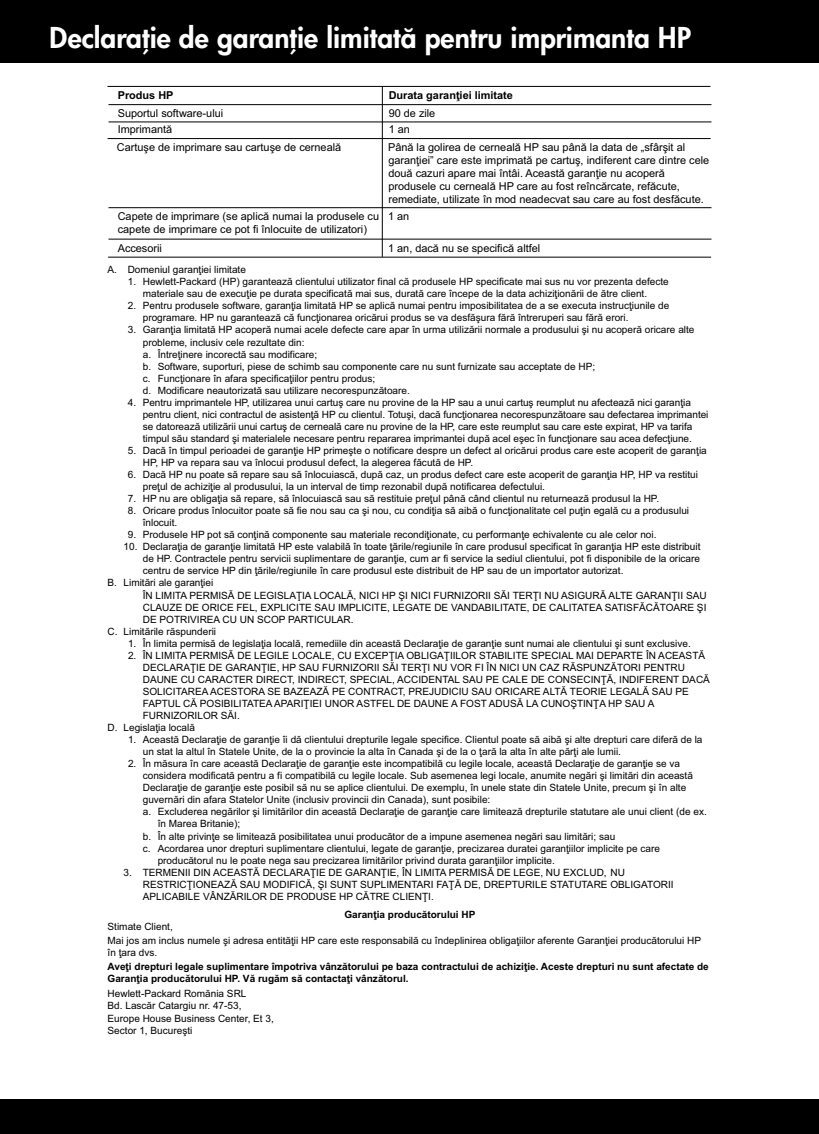
<style>
.page{position:relative;width:819px;height:1134px;background:#fff}
.page>*{position:absolute;margin:0;border:0;box-sizing:border-box;transform-origin:0 0}
.t1{font:800 28px "HP Futura";color:#fff}
.t2{font:10.85px/13.1px "Arial";color:#000}
.t3{font:700 10.85px "Arial";color:#000}
.t4{font:9.97px/12.1px "Arial";color:#000}
.t5{font:700 9.97px/12.1px "Arial";color:#000}
</style>
<div class="page">
<div style="left:0;top:0;width:819px;height:62px;background:#000"></div>
<div style="left:0;top:1099px;width:819px;height:35px;background:#000"></div>
<hr style="left:108px;top:239px;width:603px;height:1px;background:#000">
<hr style="left:108px;top:207px;width:603px;height:1px;background:#000">
<hr style="left:108px;top:121px;width:603px;height:1px;background:#000">
<hr style="left:108px;top:104px;width:603px;height:1px;background:#000">
<hr style="left:107px;top:86px;width:603px;height:1px;background:#000">
<hr style="left:382px;top:87px;width:1px;height:170px;background:#000">
<hr style="left:108px;top:257px;width:603px;height:1px;background:#000">
<hr style="left:108px;top:138px;width:603px;height:1px;background:#000">
<h1 class="t1" style="left:50px;top:19px;width:644px">Declaraţie de garanţie limitată pentru imprimanta HP</h1>
<p class="t3" style="left:118px;top:88px;width:57px">Produs HP</p>
<p class="t3" style="left:389px;top:88px;width:126px">Durata garanţiei limitate</p>
<p class="t2" style="left:118px;top:106px;width:107px">Suportul software-ului</p>
<p class="t2" style="left:389px;top:106px;width:48px">90 de zile</p>
<p class="t2" style="left:118px;top:123px;width:56px">Imprimantă</p>
<p class="t2" style="left:389px;top:123px;width:23px">1 an</p>
<p class="t2" style="left:117px;top:140px;width:226px">Cartuşe de imprimare sau cartuşe de cerneală</p>
<p class="t2" style="left:388px;top:140px;width:323px">Până la golirea de cerneală HP sau până la data de „sfârşit al garanţiei” care este imprimată pe cartuş, indiferent care dintre cele două cazuri apare mai întâi. Această garanţie nu acoperă produsele cu cerneală HP care au fost reîncărcate, refăcute, remediate, utilizate în mod neadecvat sau care au fost desfăcute.</p>
<p class="t2" style="left:118px;top:209px;width:293px">Capete de imprimare (se aplică numai la produsele cu 1 an capete de imprimare ce pot fi înlocuite de utilizatori)</p>
<p class="t2" style="left:118px;top:242px;width:46px">Accesorii</p>
<p class="t2" style="left:388px;top:242px;width:154px">1 an, dacă nu se specifică altfel</p>
<p class="t4" style="left:108px;top:264px;width:140px">A. Domeniul garanţiei limitate</p>
<p class="t4" style="left:143px;top:276px;width:528px;text-indent:-15px">1. Hewlett-Packard (HP) garantează clientului utilizator final că produsele HP specificate mai sus nu vor prezenta defecte materiale sau de execuţie pe durata specificată mai sus, durată care începe de la data achiziţionării de ătre client.</p>
<p class="t4" style="left:143px;top:300px;width:528px;text-indent:-15px">2. Pentru produsele software, garanţia limitată HP se aplică numai pentru imposibilitatea de a se executa instrucţiunile de programare. HP nu garantează că funcţionarea oricărui produs se va desfăşura fără întreruperi sau fără erori.</p>
<p class="t4" style="left:143px;top:324px;width:553px;text-indent:-15px">3. Garanţia limitată HP acoperă numai acele defecte care apar în urma utilizării normale a produsului şi nu acoperă oricare alte probleme, inclusiv cele rezultate din:<br>a. Întreţinere incorectă sau modificare;<br>b. Software, suporturi, piese de schimb sau componente care nu sunt furnizate sau acceptate de HP;<br>c. Funcţionare în afara specificaţiilor pentru produs;<br>d. Modificare neautorizată sau utilizare necorespunzătoare.</p>
<p class="t4" style="left:143px;top:396px;width:567px;text-indent:-15px">4. Pentru imprimantele HP, utilizarea unui cartuş care nu provine de la HP sau a unui cartuş reumplut nu afectează nici garanţia pentru client, nici contractul de asistenţă HP cu clientul. Totuşi, dacă funcţionarea necorespunzătoare sau defectarea imprimantei se datorează utilizării unui cartuş de cerneală care nu provine de la HP, care este reumplut sau care este expirat, HP va tarifa timpul său standard şi materialele necesare pentru repararea imprimantei după acel eşec în funcţionare sau acea defecţiune.</p>
<p class="t4" style="left:143px;top:445px;width:566px;text-indent:-15px">5. Dacă în timpul perioadei de garanţie HP primeşte o notificare despre un defect al oricărui produs care este acoperit de garanţia<br>HP, HP va repara sau va înlocui produsul defect, la alegerea făcută de HP.</p>
<p class="t4" style="left:143px;top:469px;width:557px;text-indent:-15px">6. Dacă HP nu poate să repare sau să înlocuiască, după caz, un produs defect care este acoperit de garanţia HP, HP va restitui preţul de achiziţie al produsului, la un interval de timp rezonabil după notificarea defectului.</p>
<p class="t4" style="left:128px;top:493px;width:533px">7. HP nu are obligaţia să repare, să înlocuiască sau să restituie preţul până când clientul nu returnează produsul la HP.</p>
<p class="t4" style="left:143px;top:505px;width:548px;text-indent:-15px">8. Oricare produs înlocuitor poate să fie nou sau ca şi nou, cu condiţia să aibă o funcţionalitate cel puţin egală cu a produsului înlocuit.</p>
<p class="t4" style="left:128px;top:529px;width:530px">9. Produsele HP pot să conţină componente sau materiale recondiţionate, cu performanţe echivalente cu ale celor noi.</p>
<p class="t4" style="left:124px;top:541px;width:578px">10. Declaraţia de garanţie limitată HP este valabilă în toate ţările/regiunile în care produsul specificat în garanţia HP este distribuit</p>
<p class="t4" style="left:143px;top:553px;width:559px">de HP. Contractele pentru servicii suplimentare de garanţie, cum ar fi service la sediul clientului, pot fi disponibile de la oricare</p>
<p class="t4" style="left:143px;top:565px;width:482px">centru de service HP din ţările/regiunile în care produsul este distribuit de HP sau de un importator autorizat.</p>
<p class="t4" style="left:108px;top:577px;width:107px">B. Limitări ale garanţiei</p>
<p class="t4" style="left:143px;top:589px;width:565px">ÎN LIMITA PERMISĂ DE LEGISLAŢIA LOCALĂ, NICI HP ŞI NICI FURNIZORII SĂI TERŢI NU ASIGURĂ ALTE GARANŢII SAU</p>
<p class="t4" style="left:143px;top:601px;width:565px">CLAUZE DE ORICE FEL, EXPLICITE SAU IMPLICITE, LEGATE DE VANDABILITATE, DE CALITATEA SATISFĂCĂTOARE ŞI</p>
<p class="t4" style="left:143px;top:613px;width:212px">DE POTRIVIREA CU UN SCOP PARTICULAR.</p>
<p class="t4" style="left:108px;top:625px;width:110px">C. Limitările răspunderii</p>
<p class="t4" style="left:128px;top:637px;width:564px">1. În limita permisă de legislaţia locală, remediile din această Declaraţie de garanţie sunt numai ale clientului şi sunt exclusive.</p>
<p class="t4" style="left:128px;top:649px;width:579px">2. ÎN LIMITA PERMISĂ DE LEGILE LOCALE, CU EXCEPŢIA OBLIGAŢIILOR STABILITE SPECIAL MAI DEPARTE ÎN ACEASTĂ</p>
<p class="t4" style="left:143px;top:661px;width:544px">DECLARAŢIE DE GARANŢIE, HP SAU FURNIZORII SĂI TERŢI NU VOR FI ÎN NICI UN CAZ RĂSPUNZĂTORI PENTRU</p>
<p class="t4" style="left:143px;top:673px;width:569px">DAUNE CU CARACTER DIRECT, INDIRECT, SPECIAL, ACCIDENTAL SAU PE CALE DE CONSECINŢĂ, INDIFERENT DACĂ</p>
<p class="t4" style="left:143px;top:685px;width:548px">SOLICITAREA ACESTORA SE BAZEAZĂ PE CONTRACT, PREJUDICIU SAU ORICARE ALTĂ TEORIE LEGALĂ SAU PE</p>
<p class="t4" style="left:143px;top:698px;width:513px">FAPTUL CĂ POSIBILITATEA APARIŢIEI UNOR ASTFEL DE DAUNE A FOST ADUSĂ LA CUNOŞTINŢA HP SAU A</p>
<p class="t4" style="left:143px;top:710px;width:99px">FURNIZORILOR SĂI.</p>
<p class="t4" style="left:108px;top:722px;width:89px">D. Legislaţia locală</p>
<p class="t4" style="left:143px;top:734px;width:561px;text-indent:-15px">1. Această Declaraţie de garanţie îi dă clientului drepturile legale specifice. Clientul poate să aibă şi alte drepturi care diferă de la un stat la altul în Statele Unite, de la o provincie la alta în Canada şi de la o ţară la alta în alte părţi ale lumii.</p>
<p class="t4" style="left:128px;top:758px;width:554px">2. În măsura în care această Declaraţie de garanţie este incompatibilă cu legile locale, această Declaraţie de garanţie se va</p>
<p class="t4" style="left:143px;top:770px;width:552px">considera modificată pentru a fi compatibilă cu legile locale. Sub asemenea legi locale, anumite negări şi limitări din această</p>
<p class="t4" style="left:143px;top:782px;width:545px">Declaraţie de garanţie este posibil să nu se aplice clientului. De exemplu, în unele state din Statele Unite, precum şi în alte</p>
<p class="t4" style="left:143px;top:794px;width:349px">guvernări din afara Statelor Unite (inclusiv provincii din Canada), sunt posibile:</p>
<p class="t4" style="left:143px;top:806px;width:566px">a. Excluderea negărilor şi limitărilor din această Declaraţie de garanţie care limitează drepturile statutare ale unui client (de ex.</p>
<p class="t4" style="left:158px;top:818px;width:84px">în Marea Britanie);</p>
<p class="t4" style="left:143px;top:830px;width:474px">b. În alte privinţe se limitează posibilitatea unui producător de a impune asemenea negări sau limitări; sau</p>
<p class="t4" style="left:143px;top:842px;width:519px">c. Acordarea unor drepturi suplimentare clientului, legate de garanţie, precizarea duratei garanţiilor implicite pe care</p>
<p class="t4" style="left:158px;top:854px;width:399px">producătorul nu le poate nega sau precizarea limitărilor privind durata garanţiilor implicite.</p>
<p class="t4" style="left:143px;top:866px;width:532px;text-indent:-19px">3. TERMENII DIN ACEASTĂ DECLARAŢIE DE GARANŢIE, ÎN LIMITA PERMISĂ DE LEGE, NU EXCLUD, NU<br>RESTRICŢIONEAZĂ SAU MODIFICĂ, ŞI SUNT SUPLIMENTARI FAŢĂ DE, DREPTURILE STATUTARE OBLIGATORII<br>APLICABILE VÂNZĂRILOR DE PRODUSE HP CĂTRE CLIENŢI.</p>
<p class="t5" style="left:344px;top:909px;width:133px">Garanţia producătorului HP</p>
<p class="t4" style="left:108px;top:920px;width:595px;line-height:13.8px">Stimate Client,<br>Mai jos am inclus numele şi adresa entităţii HP care este responsabilă cu îndeplinirea obligaţiilor aferente Garanţiei producătorului HP</p>
<p class="t4" style="left:108px;top:947px;width:51px">în ţara dvs.</p>
<p class="t5" style="left:108px;top:961px;width:603px">Aveţi drepturi legale suplimentare împotriva vânzătorului pe baza contractului de achiziţie. Aceste drepturi nu sunt afectate de<br>Garanţia producătorului HP. Vă rugăm să contactaţi vânzătorul.</p>
<p class="t4" style="left:108px;top:988px;width:168px">Hewlett-Packard Romănia SRL<br>Bd. Lascăr Catargiu nr. 47-53,<br>Europe House Business Center, Et 3,<br>Sector 1, Bucureşti</p>
</div>
